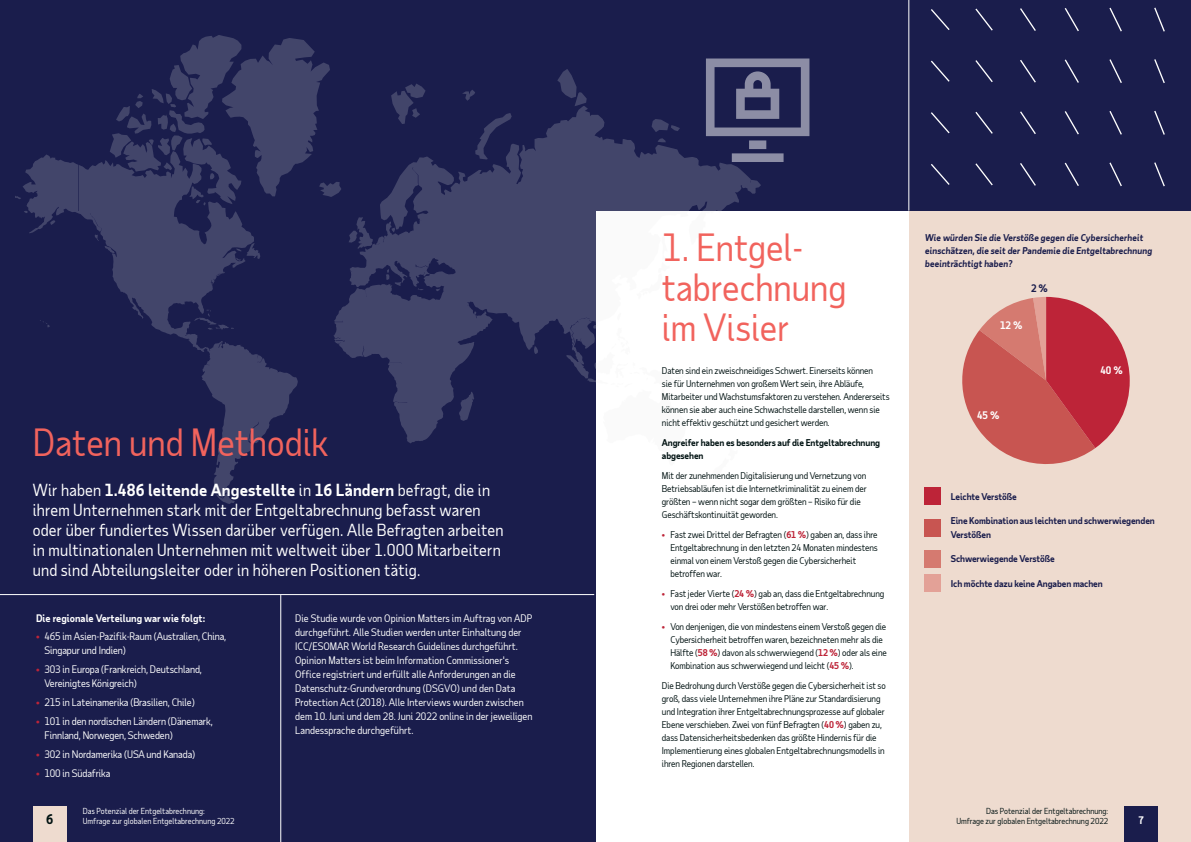
<style>
.page{position:relative;width:1191px;height:842px;background:#fff}
.page>*{position:absolute;margin:0;border:0;box-sizing:border-box;transform-origin:0 0}
.Sub_Heading_-_36pt{font:36px/40px "Taub Sans";color:#f1635d}
.Introduction_-_16pt{font:16px/20px "Taub Sans";letter-spacing:.01em;color:#fff}
.Page_number{font:700 13px "Taub Sans";color:#011212}
.Heading_-_10pt{font:10px/14px "Taub Sans";color:#fff}
.Heading_-_10pt-2{font:700 10px "Taub Sans";color:#fff}
.Pie_number{font:700 10px "Taub Sans";color:#fff}
.Pie_number-2{font:700 10px "Taub Sans";color:#1a1d4c}
.t1{font:700 10px "Taub Sans";color:#011212}
.Page_number-2{font:700 10px "Taub Sans";color:#fff}
.Body_Copy_-_10pt{font:9px/13px "Taub Sans";letter-spacing:-.01em;color:#011212}
.Pie_number-3{font:700 9px/14px "Taub Sans";letter-spacing:-.01em;color:#1a1d4c}
.Heading_-_10pt-3{font:italic 700 9px/13px "Taub Sans";color:#1a1d4c}
.Body_Copy_-_10pt-2{font:700 9px/13px "Taub Sans";letter-spacing:-.01em;color:#011212}
.Page_Breadcrumb{font:8px/9.6px "Taub Sans";color:#fff}
.Page_Breadcrumb-2{font:8px/9.6px "Taub Sans";color:#011212;text-align:right}
.s1{font-weight:700}
.s2{color:#bd2438}
.s3{font-weight:700;color:#bd2438}
</style>
<div class="page">
<div style="left:909px;top:0;width:282px;height:842px;background:#eedbcf"></div>
<div style="left:0;top:0;width:595px;height:842px;background:#1a1d4c"></div>
<div style="left:594px;top:0;width:597px;height:210px;background:#1a1d4c"></div>
<svg style="left:334px;top:106px;width:427px;height:337px"></svg>
<svg style="left:657px;top:138px;width:9px;height:4px"></svg>
<svg style="left:651px;top:119px;width:29px;height:13px"></svg>
<svg style="left:557px;top:69px;width:30px;height:37px"></svg>
<svg style="left:475px;top:113px;width:37px;height:47px"></svg>
<svg style="left:462px;top:90px;width:13px;height:11px"></svg>
<svg style="left:391px;top:84px;width:34px;height:40px"></svg>
<svg style="left:219px;top:498px;width:16px;height:6px"></svg>
<svg style="left:110px;top:35px;width:231px;height:170px"></svg>
<svg style="left:342px;top:217px;width:161px;height:145px"></svg>
<svg style="left:23px;top:151px;width:275px;height:347px"></svg>
<svg style="left:50px;top:220px;width:5px;height:5px"></svg>
<svg style="left:40px;top:320px;width:10px;height:8px"></svg>
<svg style="left:584px;top:312px;width:153px;height:163px"></svg>
<hr style="left:280px;top:595px;width:1px;height:247px;background:#fff">
<hr style="left:0;top:594px;width:594px;height:1px;background:#fff">
<div style="left:33px;top:807px;width:33px;height:35px;background:#eedbcf"></div>
<div style="left:924px;top:487px;width:17px;height:17px;background:#bd2438"></div>
<div style="left:924px;top:519px;width:17px;height:17px;background:#c85551"></div>
<div style="left:924px;top:550px;width:17px;height:18px;background:#d57a70"></div>
<div style="left:924px;top:574px;width:17px;height:18px;background:#e3a197"></div>
<svg style="left:962px;top:297px;width:167px;height:167px"></svg>
<div style="left:1124px;top:807px;width:33px;height:35px;background:#1a1d4c"></div>
<svg style="left:931px;top:8px;width:233px;height:178px"></svg>
<hr style="left:908px;top:0;width:1px;height:211px;background:#fff">
<svg style="left:706px;top:58px;width:103px;height:104px"></svg>
<p class="Sub_Heading_-_36pt" style="left:33px;top:422px;width:297px">Daten und Methodik</p>
<p class="Introduction_-_16pt" style="left:33px;top:480px;width:472px">Wir haben <span class="s1">1.486 leitende Angestellte</span> in <span class="s1">16 Ländern</span> befragt, die in ihrem Unternehmen stark mit der Entgeltabrechnung befasst waren oder über fundiertes Wissen darüber verfügen. Alle Befragten arbeiten in multinationalen Unternehmen mit weltweit über 1.000 Mitarbeitern und sind Abteilungsleiter oder in höheren Positionen tätig.</p>
<p class="Heading_-_10pt-2" style="left:36px;top:612px;width:171px">Die regionale Verteilung war wie folgt:</p>
<p class="Heading_-_10pt" style="left:45px;top:629px;width:183px;text-indent:-9px"><span class="s2">•</span> 465 im Asien-Pazifik-Raum (Australien, China,<br>Singapur und Indien)</p>
<p class="Heading_-_10pt" style="left:45px;top:662px;width:159px;text-indent:-9px"><span class="s2">•</span> 303 in Europa (Frankreich, Deutschland,<br>Vereinigtes Königreich)</p>
<p class="Heading_-_10pt" style="left:36px;top:695px;width:160px"><span class="s2">•</span> 215 in Lateinamerika (Brasilien, Chile)</p>
<p class="Heading_-_10pt" style="left:45px;top:714px;width:170px;text-indent:-9px"><span class="s2">•</span> 101 in den nordischen Ländern (Dänemark,<br>Finnland, Norwegen, Schweden)</p>
<p class="Heading_-_10pt" style="left:36px;top:747px;width:161px"><span class="s2">•</span> 302 in Nordamerika (USA und Kanada)</p>
<p class="Heading_-_10pt" style="left:36px;top:766px;width:76px"><span class="s2">•</span> 100 in Südafrika</p>
<p class="Heading_-_10pt" style="left:295px;top:611px;width:239px">Die Studie wurde von Opinion Matters im Auftrag von ADP durchgeführt. Alle Studien werden unter Einhaltung der ICC/ESOMAR World Research Guidelines durchgeführt.<br>Opinion Matters ist beim Information Commissioner's Office registriert und erfüllt alle Anforderungen an die Datenschutz-Grundverordnung (DSGVO) und den Data Protection Act (2018). Alle Interviews wurden zwischen dem 10. Juni und dem 28. Juni 2022 online in der jeweiligen Landessprache durchgeführt.</p>
<p class="Page_number" style="left:46px;top:811px;width:9px">6</p>
<p class="Page_Breadcrumb" style="left:83px;top:806px;width:153px">Das Potenzial der Entgeltabrechnung:<br>Umfrage zur globalen Entgeltabrechnung 2022</p>
<p class="t1" style="left:47px;top:814px;width:7px">6</p>
<p class="Sub_Heading_-_36pt" style="left:662px;top:226px;width:186px">1. Entgel&shy;tabrechnung im Visier</p>
<p class="Body_Copy_-_10pt" style="left:662px;top:363px;width:229px">Daten sind ein zweischneidiges Schwert. Einerseits können<br>sie für Unternehmen von großem Wert sein, ihre Abläufe, Mitarbeiter und Wachstumsfaktoren zu verstehen. Andererseits können sie aber auch eine Schwachstelle darstellen, wenn sie nicht effektiv geschützt und gesichert werden.</p>
<p class="Body_Copy_-_10pt-2" style="left:662px;top:435px;width:220px">Angreifer haben es besonders auf die Entgeltabrechnung abgesehen</p>
<p class="Body_Copy_-_10pt" style="left:662px;top:468px;width:206px">Mit der zunehmenden Digitalisierung und Vernetzung von Betriebsabläufen ist die Internetkriminalität zu einem der größten – wenn nicht sogar dem größten – Risiko für die Geschäftskontinuität geworden.</p>
<p class="Body_Copy_-_10pt" style="left:670px;top:527px;width:209px;text-indent:-9px"><span class="s2">•</span> Fast zwei Drittel der Befragten (<span class="s3">61 %</span>) gaben an, dass ihre Entgeltabrechnung in den letzten 24 Monaten mindestens einmal von einem Verstoß gegen die Cybersicherheit betroffen war.</p>
<p class="Body_Copy_-_10pt" style="left:670px;top:586px;width:215px;text-indent:-9px"><span class="s2">•</span> Fast jeder Vierte (<span class="s3">24 %</span>) gab an, dass die Entgeltabrechnung von drei oder mehr Verstößen betroffen war.</p>
<p class="Body_Copy_-_10pt" style="left:670px;top:619px;width:218px;text-indent:-9px"><span class="s2">•</span> Von denjenigen, die von mindestens einem Verstoß gegen die Cybersicherheit betroffen waren, bezeichneten mehr als die Hälfte (<span class="s3">58 %</span>) davon als schwerwiegend (<span class="s3">12 %</span>) oder als eine Kombination aus schwerwiegend und leicht (<span class="s3">45 %</span>).</p>
<p class="Body_Copy_-_10pt" style="left:662px;top:678px;width:225px">Die Bedrohung durch Verstöße gegen die Cybersicherheit ist so groß, dass viele Unternehmen ihre Pläne zur Standardisierung und Integration ihrer Entgeltabrechnungsprozesse auf globaler Ebene verschieben. Zwei von fünf Befragten (<span class="s3">40 %</span>) gaben zu, dass Datensicherheitsbedenken das größte Hindernis für die Implementierung eines globalen Entgeltabrechnungsmodells in ihren Regionen darstellen.</p>
<p class="Heading_-_10pt-3" style="left:925px;top:231px;width:229px">Wie würden Sie die Verstöße gegen die Cybersicherheit einschätzen, die seit der Pandemie die Entgeltabrechnung beeinträchtigt haben?</p>
<p class="Pie_number-2" style="left:1031px;top:281px;width:18px">2 %</p>
<p class="Pie_number" style="left:1000px;top:318px;width:24px">12 %</p>
<p class="Pie_number" style="left:977px;top:408px;width:24px">45 %</p>
<p class="Pie_number" style="left:1100px;top:363px;width:24px">40 %</p>
<p class="Pie_number-3" style="left:950px;top:490px;width:67px">Leichte Verstöße</p>
<p class="Pie_number-3" style="left:950px;top:514px;width:205px">Eine Kombination aus leichten und schwerwiegenden<br>Verstößen</p>
<p class="Pie_number-3" style="left:950px;top:552px;width:106px">Schwerwiegende Verstöße</p>
<p class="Pie_number-3" style="left:950px;top:576px;width:153px">Ich möchte dazu keine Angaben machen</p>
<p class="Page_Breadcrumb-2" style="left:956px;top:806px;width:153px">Das Potenzial der Entgeltabrechnung:<br>Umfrage zur globalen Entgeltabrechnung 2022</p>
<p class="Page_number-2" style="left:1138px;top:814px;width:7px">7</p>
</div>
